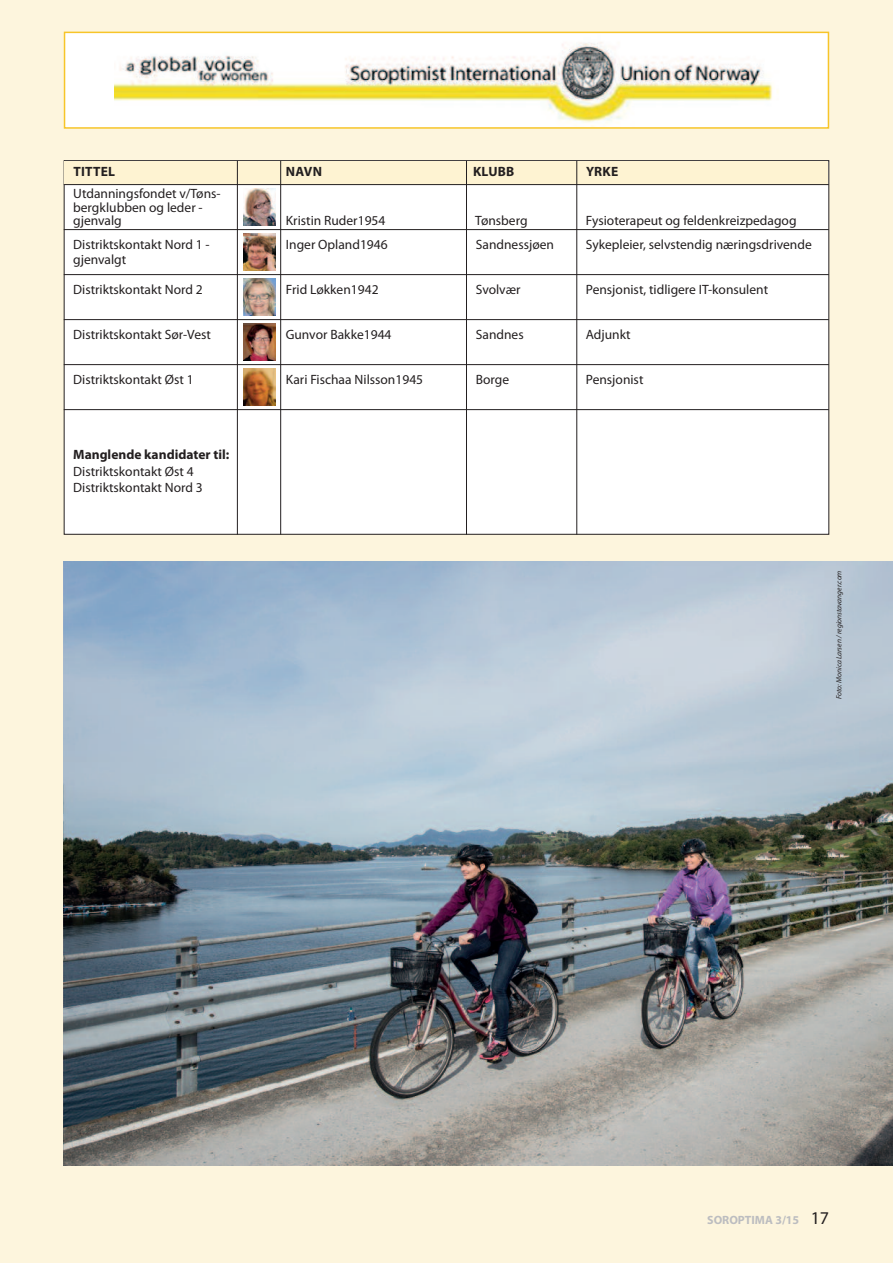
<style>
.page{position:relative;width:893px;height:1263px;background:#fdf5dd}
.page>*{position:absolute;margin:0;border:0;box-sizing:border-box;transform-origin:0 0}
.t1{font:13.5px/13.5px "Myriad Pro";color:#231f20}
.t2{font:700 13.5px "Myriad Pro";letter-spacing:.005em;color:#231f20}
.t3{font:700 12px "Myriad Pro";color:#bcbdc0}
.t4{font:italic 7.5px "Myriad Pro";color:#231f20}
.s1{font-weight:400;font-size:18px;color:#231f20}
</style>
<div class="page">
<div style="left:64px;top:161px;width:765px;height:373px;background:#fff"></div>
<img style="left:243px;top:189px;width:32px;height:37px">
<img style="left:243px;top:234px;width:32px;height:37px">
<img style="left:243px;top:279px;width:32px;height:37px">
<img style="left:243px;top:324px;width:32px;height:37px">
<img style="left:243px;top:369px;width:32px;height:37px">
<hr style="left:64px;top:229px;width:765px;height:1px;background:#231f20">
<hr style="left:64px;top:274px;width:765px;height:1px;background:#231f20">
<hr style="left:64px;top:319px;width:765px;height:1px;background:#231f20">
<hr style="left:64px;top:364px;width:765px;height:1px;background:#231f20">
<hr style="left:64px;top:409px;width:765px;height:1px;background:#231f20">
<div style="left:65px;top:161px;width:763px;height:23px;background:#fef3d2"></div>
<hr style="left:466px;top:161px;width:1px;height:374px;background:#231f20">
<hr style="left:576px;top:161px;width:1px;height:374px;background:#231f20">
<hr style="left:280px;top:161px;width:1px;height:374px;background:#231f20">
<hr style="left:237px;top:161px;width:1px;height:374px;background:#231f20">
<hr style="left:64px;top:184px;width:765px;height:1px;background:#231f20">
<div style="left:65px;top:33px;width:763px;height:94px;background:#fff"></div>
<img style="left:115px;top:42px;width:663px;height:84px">
<div style="left:64px;top:32px;width:765px;height:97px;border:2px solid #f7c529"></div>
<img style="left:64px;top:561px;width:829px;height:604px">
<p class="t2" style="left:73px;top:166px;width:43px">titteL</p>
<p class="t2" style="left:286px;top:166px;width:38px">nAVn</p>
<p class="t2" style="left:473px;top:166px;width:43px">KLubb</p>
<p class="t2" style="left:586px;top:166px;width:34px">YRKe</p>
<p class="t1" style="left:73px;top:188px;width:149px">Utdanningsfondet v/Tøns&shy;bergklubben og leder - gjenvalg</p>
<p class="t1" style="left:286px;top:215px;width:101px">Kristin Ruder1954</p>
<p class="t1" style="left:475px;top:215px;width:54px">Tønsberg</p>
<p class="t1" style="left:586px;top:215px;width:212px">Fysioterapeut og feldenkreizpedagog</p>
<p class="t1" style="left:73px;top:239px;width:138px">Distriktskontakt Nord 1 -</p>
<p class="t1" style="left:286px;top:239px;width:103px">Inger Opland1946</p>
<p class="t1" style="left:476px;top:239px;width:80px">Sandnessjøen</p>
<p class="t1" style="left:586px;top:239px;width:227px">Sykepleier, selvstendig næringsdrivende</p>
<p class="t1" style="left:73px;top:254px;width:55px">gjenvalgt</p>
<p class="t1" style="left:73px;top:284px;width:131px">Distriktskontakt Nord 2</p>
<p class="t1" style="left:286px;top:284px;width:94px">Frid Løkken1942</p>
<p class="t1" style="left:476px;top:284px;width:46px">Svolvær</p>
<p class="t1" style="left:586px;top:284px;width:184px">Pensjonist, tidligere IT-konsulent</p>
<p class="t1" style="left:73px;top:329px;width:139px">Distriktskontakt Sør-Vest</p>
<p class="t1" style="left:286px;top:329px;width:107px">Gunvor Bakke1944</p>
<p class="t1" style="left:476px;top:329px;width:49px">Sandnes</p>
<p class="t1" style="left:586px;top:329px;width:46px">Adjunkt</p>
<p class="t1" style="left:73px;top:374px;width:122px">Distriktskontakt Øst 1</p>
<p class="t1" style="left:286px;top:374px;width:139px">Kari Fischaa Nilsson1945</p>
<p class="t1" style="left:476px;top:374px;width:35px">Borge</p>
<p class="t1" style="left:586px;top:374px;width:59px">Pensjonist</p>
<p class="t2" style="left:73px;top:450px;width:158px">Manglende kandidater til:</p>
<p class="t1" style="left:73px;top:464px;width:131px;line-height:16.5px">Distriktskontakt Øst 4<br>Distriktskontakt Nord 3</p>
<p class="t4" style="left:836px;top:699px;width:130px;rotate:-90deg">Foto: Monica Larsen /regionstavanger.com</p>
<p class="t3" style="left:707px;top:1216px;width:124px">SoRoptiMA 3/15 <span class="s1">17</span></p>
</div>
